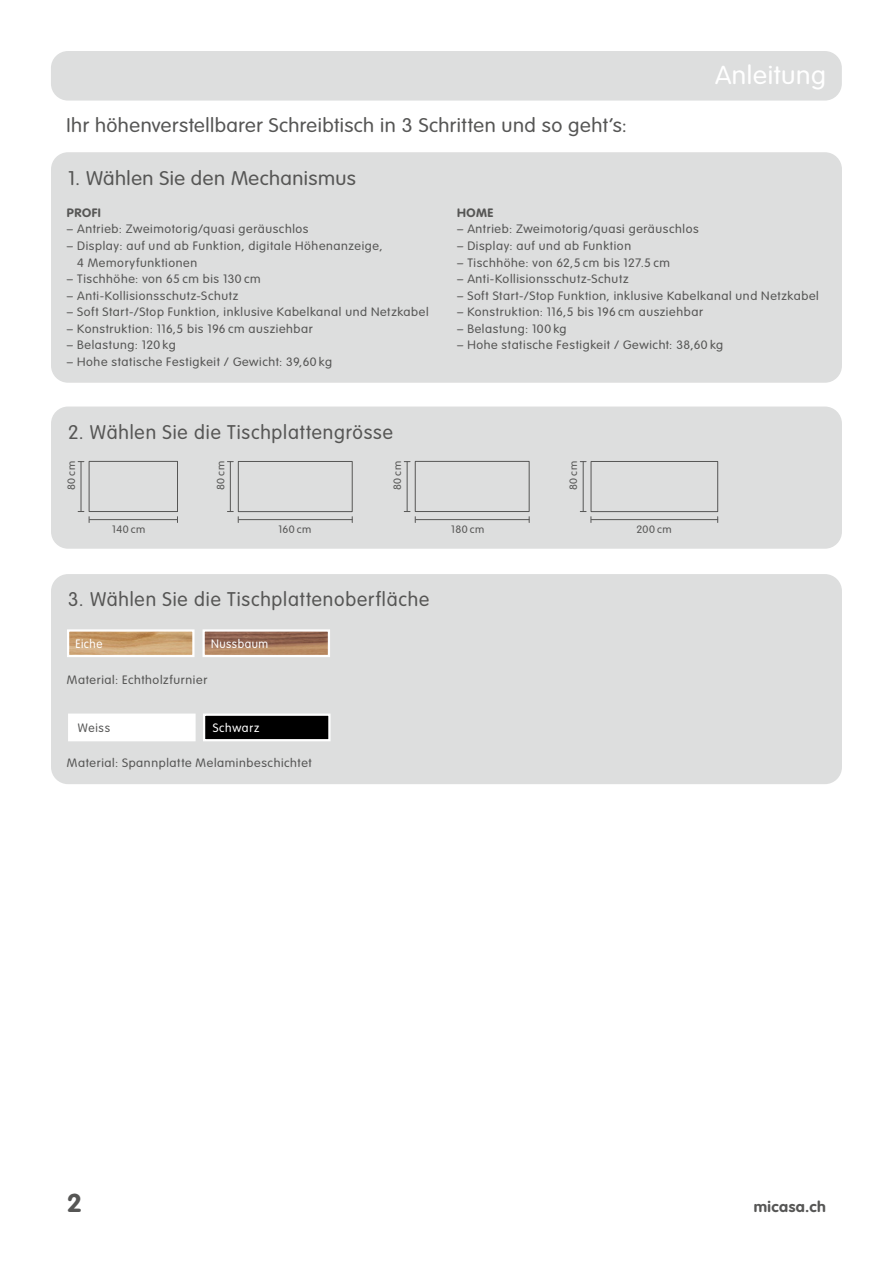
<style>
.page{position:relative;width:893px;height:1263px;background:#fff}
.page>*{position:absolute;margin:0;border:0;box-sizing:border-box;transform-origin:0 0}
.t1{font:300 25.5px "VAG Rounded";letter-spacing:.02em;color:#fff;scale:1.05 1}
.t2{font:700 25.5px "VAG Rounded";color:#565655;scale:1.05 1}
.t3{font:300 19.5px "VAG Rounded";letter-spacing:.025em;color:#565655;scale:1.05 1}
.t4{font:300 19.5px "VAG Rounded";letter-spacing:.045em;color:#565655}
.t5{font:700 15px "VAG Rounded";letter-spacing:.03em;color:#565655;scale:1.05 1}
.t6{font:300 12px/16.5px "VAG Rounded";letter-spacing:.05em;color:#565655;scale:1.05 1}
.t7{font:300 12px "VAG Rounded";letter-spacing:.05em;color:#fff}
.t8{font:700 12px "VAG Rounded";letter-spacing:.045em;color:#565655;scale:1.05 1}
.t9{font:300 12px "VAG Rounded";letter-spacing:.05em;color:#565655}
.t10{font:300 10.5px "VAG Rounded LT";letter-spacing:.04em;color:#565655;scale:1.05 1}
</style>
<div class="page">
<div style="left:51px;top:406px;width:791px;height:143px;background:#dddede;border-radius:17px"></div>
<hr style="left:81px;top:462px;width:1px;height:49px;background:#565655">
<hr style="left:89px;top:519px;width:88px;height:1px;background:#565655">
<svg style="left:78px;top:511px;width:12px;height:11px"></svg>
<div style="left:89px;top:461px;width:89px;height:51px;border:1px solid #565655"></div>
<hr style="left:239px;top:519px;width:113px;height:1px;background:#565655">
<div style="left:238px;top:461px;width:115px;height:51px;border:1px solid #565655"></div>
<hr style="left:416px;top:519px;width:113px;height:1px;background:#565655">
<div style="left:415px;top:461px;width:115px;height:51px;border:1px solid #565655"></div>
<hr style="left:591px;top:519px;width:127px;height:1px;background:#565655">
<div style="left:591px;top:461px;width:127px;height:51px;border:1px solid #565655"></div>
<hr style="left:230px;top:462px;width:1px;height:49px;background:#565655">
<svg style="left:227px;top:511px;width:12px;height:11px"></svg>
<hr style="left:407px;top:462px;width:1px;height:49px;background:#565655">
<svg style="left:404px;top:511px;width:12px;height:11px"></svg>
<hr style="left:583px;top:462px;width:1px;height:49px;background:#565655">
<svg style="left:580px;top:511px;width:11px;height:11px"></svg>
<div style="left:51px;top:152px;width:791px;height:231px;background:#dddede;border-radius:17px"></div>
<div style="left:51px;top:51px;width:791px;height:50px;background:#dddede;border-radius:17px"></div>
<div style="left:51px;top:574px;width:791px;height:210px;background:#dddede;border-radius:17px"></div>
<div style="left:204px;top:715px;width:125px;height:25px;background:#000"></div>
<div style="left:203px;top:713px;width:128px;height:28px;border:2px solid #fff"></div>
<div style="left:68px;top:713px;width:128px;height:28px;background:#fff;border:2px solid #fff"></div>
<img style="left:70px;top:632px;width:122px;height:22px">
<div style="left:67px;top:629px;width:128px;height:28px;border:2px solid #fff"></div>
<img style="left:205px;top:632px;width:122px;height:22px">
<div style="left:202px;top:629px;width:128px;height:28px;border:2px solid #fff"></div>
<h2 class="t3" style="left:67px;top:114px;width:535px">Ihr höhenverstellbarer Schreibtisch in 3 Schritten und so geht‘s:</h2>
<h1 class="t1" style="left:715px;top:61px;width:107px">Anleitung</h1>
<h2 class="t3" style="left:68px;top:167px;width:276px">1. Wählen Sie den Mechanismus</h2>
<p class="t8" style="left:67px;top:206px;width:34px">PROFI</p>
<p class="t6" style="left:67px;top:221px;width:232px">– Antrieb: Zweimotorig/quasi geräuschlos</p>
<p class="t6" style="left:77px;top:237px;width:292px;text-indent:-10px">– Display: auf und ab Funktion, digitale Höhenanzeige,<br>4 Memoryfunktionen</p>
<p class="t6" style="left:67px;top:270px;width:186px">– Tischhöhe: von 65 cm bis 130 cm</p>
<p class="t6" style="left:67px;top:287px;width:165px">– Anti-Kollisionsschutz-Schutz</p>
<p class="t6" style="left:67px;top:303px;width:346px">– Soft Start-/Stop Funktion, inklusive Kabelkanal und Netzkabel</p>
<p class="t6" style="left:67px;top:320px;width:236px">– Konstruktion: 116,5 bis 196 cm ausziehbar</p>
<p class="t6" style="left:67px;top:336px;width:105px">– Belastung: 120 kg</p>
<p class="t6" style="left:67px;top:353px;width:254px">– Hohe statische Festigkeit / Gewicht: 39,60 kg</p>
<h2 class="t4" style="left:68px;top:421px;width:326px">2. Wählen Sie die Tischplattengrösse</h2>
<p class="t10" style="left:65px;top:490px;width:29px;rotate:-90deg">80 cm</p>
<p class="t10" style="left:215px;top:490px;width:29px;rotate:-90deg">80 cm</p>
<p class="t10" style="left:392px;top:490px;width:29px;rotate:-90deg">80 cm</p>
<p class="t10" style="left:112px;top:523px;width:33px">140 cm</p>
<p class="t10" style="left:278px;top:523px;width:33px">160 cm</p>
<p class="t8" style="left:457px;top:206px;width:36px">HOME</p>
<p class="t6" style="left:457px;top:221px;width:232px">– Antrieb: Zweimotorig/quasi geräuschlos</p>
<p class="t6" style="left:457px;top:237px;width:167px">– Display: auf und ab Funktion</p>
<p class="t6" style="left:457px;top:254px;width:204px">– Tischhöhe: von 62,5 cm bis 127.5 cm</p>
<p class="t6" style="left:457px;top:270px;width:165px">– Anti-Kollisionsschutz-Schutz</p>
<p class="t6" style="left:457px;top:287px;width:346px">– Soft Start-/Stop Funktion, inklusive Kabelkanal und Netzkabel</p>
<p class="t6" style="left:457px;top:303px;width:236px">– Konstruktion: 116,5 bis 196 cm ausziehbar</p>
<p class="t6" style="left:457px;top:320px;width:106px">– Belastung: 100 kg</p>
<p class="t6" style="left:457px;top:336px;width:255px">– Hohe statische Festigkeit / Gewicht: 38,60 kg</p>
<p class="t10" style="left:567px;top:490px;width:29px;rotate:-90deg">80 cm</p>
<p class="t10" style="left:451px;top:523px;width:33px">180 cm</p>
<p class="t10" style="left:636px;top:523px;width:35px">200 cm</p>
<h2 class="t4" style="left:68px;top:588px;width:363px">3. Wählen Sie die Tischplattenoberfläche</h2>
<p class="t7" style="left:75px;top:637px;width:28px">Eiche</p>
<p class="t7" style="left:211px;top:637px;width:59px">Nussbaum</p>
<p class="t6" style="left:67px;top:672px;width:135px">Material: Echtholzfurnier</p>
<p class="t9" style="left:78px;top:721px;width:34px">Weiss</p>
<p class="t7" style="left:213px;top:721px;width:48px">Schwarz</p>
<p class="t6" style="left:67px;top:755px;width:235px">Material: Spannplatte Melaminbeschichtet</p>
<h1 class="t2" style="left:67px;top:1188px;width:16px">2</h1>
<p class="t5" style="left:754px;top:1198px;width:70px">micasa.ch</p>
</div>
